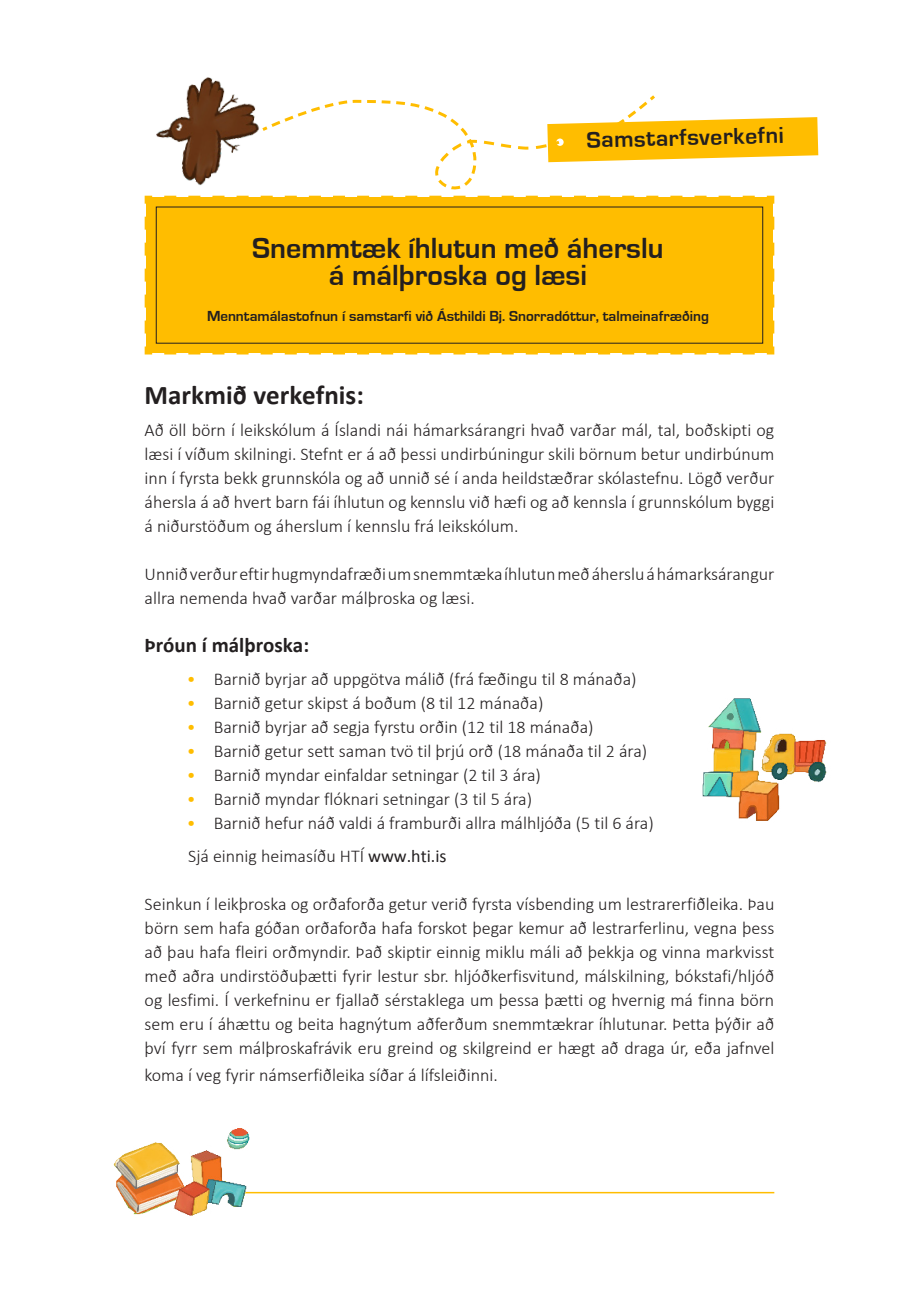
<style>
.page{position:relative;width:919px;height:1289px;background:#fff}
.page>*{position:absolute;margin:0;border:0;box-sizing:border-box;transform-origin:0 0}
.t1{font:700 30px/27px "Eurostile";color:#231f20;text-align:center}
.t2{font:700 27px "Calibri";color:#231f20}
.t3{font:700 23.7px "Eurostile";color:#231f20}
.t4{font:700 21px "Calibri";color:#231f20}
.t5{font:300 18px/24px "Calibri";color:#231f20;text-align:justify}
.t6{font:700 15px "Eurostile";color:#231f20}
.s1{color:#ffbd00}
.s2{font-weight:400}
</style>
<div class="page">
<hr style="left:171px;top:1191px;width:603px;height:2px;background:#ffbd00">
<img style="left:113px;top:1142px;width:57px;height:73px">
<div style="left:144px;top:195px;width:631px;height:160px;background:#ffbd00"></div>
<img style="left:156px;top:77px;width:103px;height:109px">
<svg style="left:262px;top:95px;width:556px;height:95px"></svg>
<img style="left:702px;top:698px;width:125px;height:123px">
<img style="left:170px;top:1128px;width:98px;height:88px">
<h3 class="t3" style="left:586px;top:126px;width:199px;rotate:-1deg">Samstarfsverkefni</h3>
<h1 class="t1" style="left:252px;top:235px;width:413px">Snemmtæk íhlutun með áherslu á málþroska og læsi</h1>
<p class="t6" style="left:207px;top:308px;width:503px">Menntamálastofnun í samstarfi við Ásthildi Bj. Snorradóttur, talmeinafræðing</p>
<h2 class="t2" style="left:145px;top:377px;width:221px">Markmið verkefnis:</h2>
<p class="t5" style="left:145px;top:417px;width:631px">Að öll börn í leikskólum á Íslandi nái hámarksárangri hvað varðar mál, tal, boðskipti og læsi í víðum skilningi. Stefnt er á að þessi undirbúningur skili börnum betur undirbúnum inn í fyrsta bekk grunnskóla og að unnið sé í anda heildstæðrar skólastefnu. Lögð verður áhersla á að hvert barn fái íhlutun og kennslu við hæfi og að kennsla í grunnskólum byggi á niðurstöðum og áherslum í kennslu frá leikskólum.</p>
<p class="t5" style="left:145px;top:561px;width:631px">Unnið verður eftir hugmyndafræði um snemmtæka íhlutun með áherslu á hámarksárangur allra nemenda hvað varðar málþroska og læsi.</p>
<p class="t4" style="left:145px;top:632px;width:166px">Þróun í málþroska:</p>
<p class="t5" style="left:187px;top:666px;width:451px"><span class="s1">•</span> Barnið byrjar að uppgötva málið (frá fæðingu til 8 mánaða)</p>
<p class="t5" style="left:187px;top:690px;width:358px"><span class="s1">•</span> Barnið getur skipst á boðum (8 til 12 mánaða)</p>
<p class="t5" style="left:187px;top:714px;width:408px"><span class="s1">•</span> Barnið byrjar að segja fyrstu orðin (12 til 18 mánaða)</p>
<p class="t5" style="left:187px;top:738px;width:462px"><span class="s1">•</span> Barnið getur sett saman tvö til þrjú orð (18 mánaða til 2 ára)</p>
<p class="t5" style="left:187px;top:762px;width:356px"><span class="s1">•</span> Barnið myndar einfaldar setningar (2 til 3 ára)</p>
<p class="t5" style="left:187px;top:786px;width:347px"><span class="s1">•</span> Barnið myndar flóknari setningar (3 til 5 ára)</p>
<p class="t5" style="left:187px;top:806px;width:468px;line-height:32.5px"><span class="s1">•</span> Barnið hefur náð valdi á framburði allra málhljóða (5 til 6 ára)<br>Sjá einnig heimasíðu HTÍ <span class="s2">www.hti.is</span></p>
<p class="t5" style="left:145px;top:890px;width:631px">Seinkun í leikþroska og orðaforða getur verið fyrsta vísbending um lestrarerfiðleika. Þau börn sem hafa góðan orðaforða hafa forskot þegar kemur að lestrarferlinu, vegna þess að þau hafa fleiri orðmyndir. Það skiptir einnig miklu máli að þekkja og vinna markvisst með aðra undirstöðuþætti fyrir lestur sbr. hljóðkerfisvitund, málskilning, bókstafi/hljóð og lesfimi. Í verkefninu er fjallað sérstaklega um þessa þætti og hvernig má finna börn sem eru í áhættu og beita hagnýtum aðferðum snemmtækrar íhlutunar. Þetta þýðir að því fyrr sem málþroskafrávik eru greind og skilgreind er hægt að draga úr, eða jafnvel</p>
<p class="t5" style="left:145px;top:1061px;width:355px">koma í veg fyrir námserfiðleika síðar á lífsleiðinni.</p>
</div>
